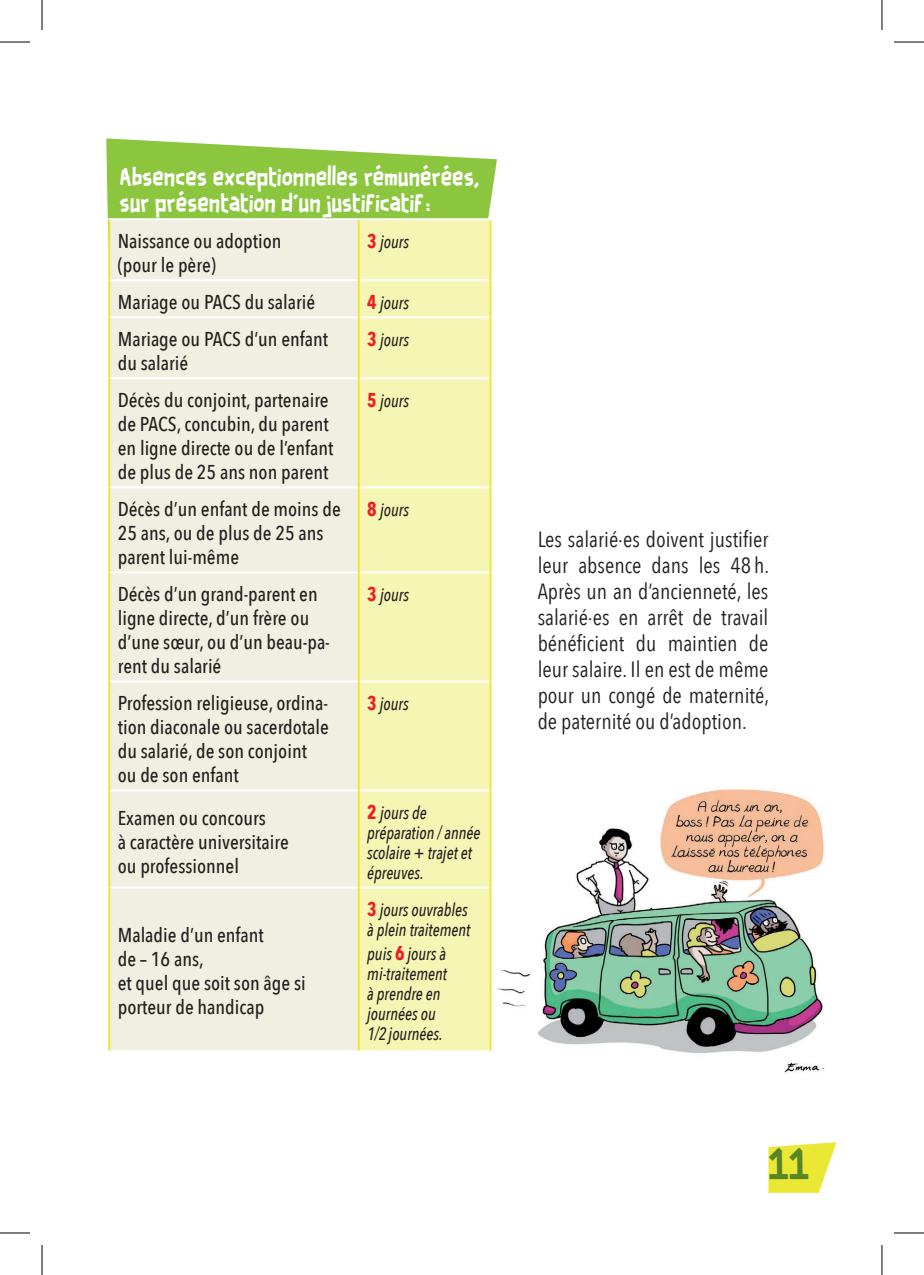
<style>
.page{position:relative;width:924px;height:1275px;background:#fff}
.page>*{position:absolute;margin:0;border:0;box-sizing:border-box;transform-origin:0 0}
.t1{font:36px "Scotchlidaires";color:#588527}
.t2{font:22px/26px "Avenir Next Condensed";color:#231f20;text-align:justify}
.t3{font:22px/26px "Scotchlidaires";color:#fff;scale:.9 1}
.t4{font:500 20px/24px "Avenir Next Condensed";color:#231f20}
.t5{font:italic 500 18px/20px "Avenir Next Condensed";color:#231f20;scale:.9 1}
.s1{font-weight:700;font-style:normal;font-size:20px;color:#ee1d23}
</style>
<div class="page">
<svg style="left:106px;top:138px;width:390px;height:106px;background:#9cce5a"></svg>
<div style="left:110px;top:220px;width:247px;height:830px;background:#f1efe1"></div>
<svg style="left:359px;top:220px;width:130px;height:830px;background:#f3f3a2"></svg>
<hr style="left:108px;top:218px;width:250px;height:2px;background:#fff">
<hr style="left:358px;top:218px;width:133px;height:2px;background:#fff">
<hr style="left:110px;top:279px;width:247px;height:2px;background:#fff">
<hr style="left:359px;top:279px;width:130px;height:2px;background:#fff">
<hr style="left:110px;top:316px;width:247px;height:2px;background:#fff">
<hr style="left:359px;top:316px;width:130px;height:2px;background:#fff">
<hr style="left:110px;top:377px;width:247px;height:2px;background:#fff">
<hr style="left:359px;top:377px;width:130px;height:2px;background:#fff">
<hr style="left:110px;top:486px;width:247px;height:2px;background:#fff">
<hr style="left:359px;top:486px;width:130px;height:2px;background:#fff">
<hr style="left:110px;top:571px;width:247px;height:2px;background:#fff">
<hr style="left:359px;top:571px;width:130px;height:2px;background:#fff">
<hr style="left:110px;top:680px;width:247px;height:2px;background:#fff">
<hr style="left:359px;top:680px;width:130px;height:2px;background:#fff">
<hr style="left:110px;top:789px;width:247px;height:2px;background:#fff">
<hr style="left:359px;top:789px;width:130px;height:2px;background:#fff">
<hr style="left:110px;top:886px;width:247px;height:2px;background:#fff">
<hr style="left:359px;top:886px;width:130px;height:2px;background:#fff">
<hr style="left:108px;top:220px;width:2px;height:60px;background:#ebe835">
<hr style="left:357px;top:220px;width:2px;height:60px;background:#ebe835">
<hr style="left:489px;top:220px;width:2px;height:60px;background:#ebe835">
<hr style="left:108px;top:280px;width:2px;height:37px;background:#ebe835">
<hr style="left:357px;top:280px;width:2px;height:37px;background:#ebe835">
<hr style="left:489px;top:280px;width:2px;height:37px;background:#ebe835">
<hr style="left:108px;top:317px;width:2px;height:61px;background:#ebe835">
<hr style="left:357px;top:317px;width:2px;height:61px;background:#ebe835">
<hr style="left:489px;top:317px;width:2px;height:61px;background:#ebe835">
<hr style="left:108px;top:378px;width:2px;height:109px;background:#ebe835">
<hr style="left:357px;top:378px;width:2px;height:109px;background:#ebe835">
<hr style="left:489px;top:378px;width:2px;height:109px;background:#ebe835">
<hr style="left:108px;top:487px;width:2px;height:85px;background:#ebe835">
<hr style="left:357px;top:487px;width:2px;height:85px;background:#ebe835">
<hr style="left:489px;top:487px;width:2px;height:85px;background:#ebe835">
<hr style="left:108px;top:572px;width:2px;height:109px;background:#ebe835">
<hr style="left:357px;top:572px;width:2px;height:109px;background:#ebe835">
<hr style="left:489px;top:572px;width:2px;height:109px;background:#ebe835">
<hr style="left:108px;top:681px;width:2px;height:109px;background:#ebe835">
<hr style="left:357px;top:681px;width:2px;height:109px;background:#ebe835">
<hr style="left:489px;top:681px;width:2px;height:109px;background:#ebe835">
<hr style="left:108px;top:790px;width:2px;height:97px;background:#ebe835">
<hr style="left:357px;top:790px;width:2px;height:97px;background:#ebe835">
<hr style="left:489px;top:790px;width:2px;height:97px;background:#ebe835">
<hr style="left:108px;top:887px;width:2px;height:163px;background:#ebe835">
<hr style="left:357px;top:887px;width:2px;height:163px;background:#ebe835">
<hr style="left:489px;top:887px;width:2px;height:163px;background:#ebe835">
<svg style="left:768px;top:1142px;width:68px;height:50px"></svg>
<img style="left:497px;top:789px;width:327px;height:284px">
<hr style="left:0;top:42px;width:30px;height:1px;background:#000">
<hr style="left:893px;top:42px;width:30px;height:1px;background:#000">
<hr style="left:0;top:1232px;width:30px;height:1px;background:#000">
<hr style="left:893px;top:1232px;width:30px;height:1px;background:#000">
<hr style="left:42px;top:0;width:1px;height:30px;background:#000">
<hr style="left:42px;top:1245px;width:1px;height:30px;background:#000">
<hr style="left:881px;top:0;width:1px;height:30px;background:#000">
<hr style="left:881px;top:1245px;width:1px;height:30px;background:#000">
<p class="t3" style="left:119px;top:164px;width:401px">Absences exceptionnelles rémunérées, sur présentation d'un justificatif :</p>
<p class="t4" style="left:118px;top:229px;width:165px">Naissance ou adoption (pour le père)</p>
<p class="t5" style="left:367px;top:231px;width:48px"><span class="s1">3</span> jours</p>
<p class="t4" style="left:118px;top:290px;width:199px">Mariage ou PACS du salarié</p>
<p class="t5" style="left:367px;top:292px;width:48px"><span class="s1">4</span> jours</p>
<p class="t4" style="left:118px;top:327px;width:212px">Mariage ou PACS d’un enfant du salarié</p>
<p class="t5" style="left:367px;top:329px;width:48px"><span class="s1">3</span> jours</p>
<p class="t4" style="left:118px;top:388px;width:217px">Décès du conjoint, partenaire de PACS, concubin, du parent en ligne directe ou de l’enfant de plus de 25 ans non parent</p>
<p class="t5" style="left:367px;top:390px;width:48px"><span class="s1">5</span> jours</p>
<p class="t4" style="left:118px;top:497px;width:224px">Décès d’un enfant de moins de<br>25 ans, ou de plus de 25 ans parent lui-même</p>
<p class="t5" style="left:367px;top:499px;width:48px"><span class="s1">8</span> jours</p>
<p class="t4" style="left:118px;top:582px;width:213px">Décès d’un grand-parent en ligne directe, d’un frère ou d’une sœur, ou d’un beau-pa&shy;rent du salarié</p>
<p class="t5" style="left:367px;top:584px;width:48px"><span class="s1">3</span> jours</p>
<p class="t4" style="left:118px;top:691px;width:213px">Profession religieuse, ordina&shy;tion diaconale ou sacerdotale du salarié, de son conjoint ou de son enfant</p>
<p class="t5" style="left:367px;top:693px;width:48px"><span class="s1">3</span> jours</p>
<p class="t4" style="left:118px;top:806px;width:172px">Examen ou concours<br>à caractère universitaire ou professionnel</p>
<p class="t5" style="left:367px;top:802px;width:127px"><span class="s1">2</span> jours de préparation / année scolaire + trajet et épreuves.</p>
<p class="t4" style="left:118px;top:923px;width:189px">Maladie d’un enfant<br>de – 16 ans,<br>et quel que soit son âge si porteur de handicap</p>
<p class="t5" style="left:367px;top:899px;width:116px"><span class="s1">3</span> jours ouvrables à plein traitement</p>
<p class="t5" style="left:367px;top:943px;width:90px">puis <span class="s1">6</span> jours à mi-traitement à prendre en journées ou<br>1/2 journées.</p>
<p class="t2" style="left:537px;top:525px;width:233px">Les salarié·es doivent justifier leur absence dans les 48 h.<br>Après un an d’ancienneté, les salarié·es en arrêt de travail bénéficient du maintien de leur salaire. Il en est de même pour un congé de maternité, de paternité ou d’adoption.</p>
<h1 class="t1" style="left:768px;top:1139px;width:42px">11</h1>
</div>
